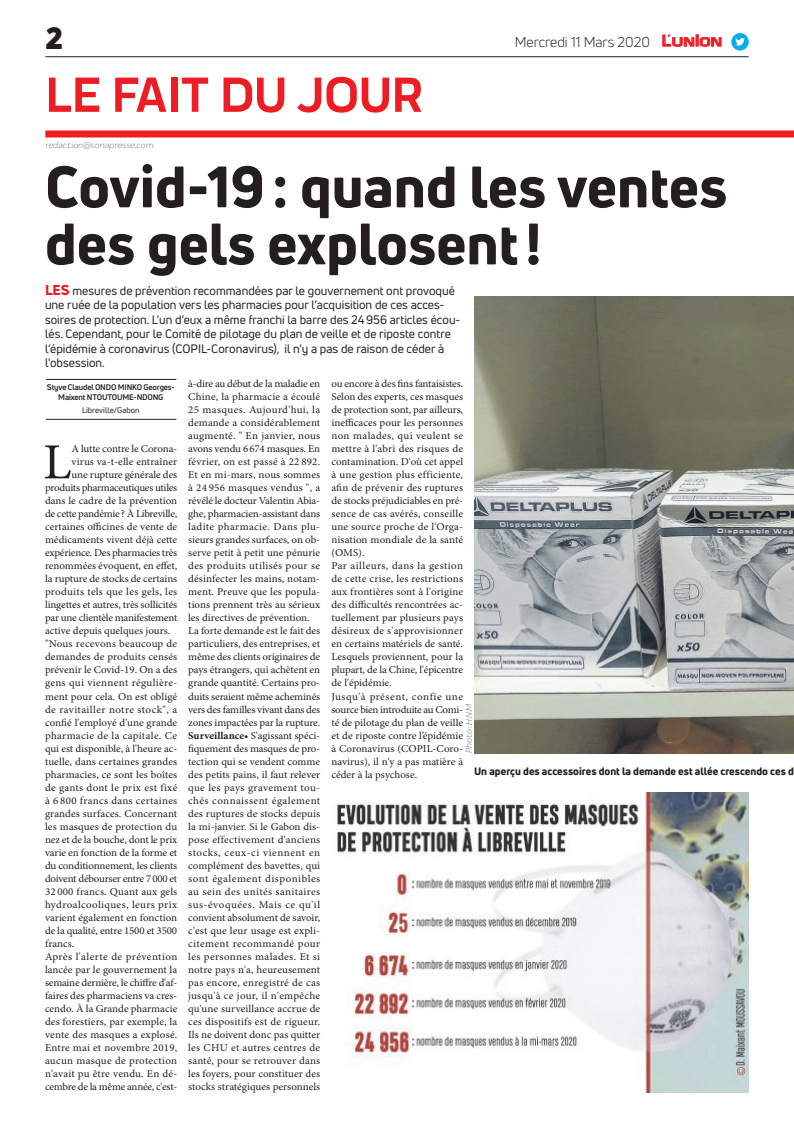
<style>
.page{position:relative;width:794px;height:1129px;background:#fff}
.page>*{position:absolute;margin:0;border:0;box-sizing:border-box;transform-origin:0 0}
.t1{font:800 57px/57px "Uni Neue";color:#231f20}
.t2{font:700 51px "Praktika";color:#ee1d23}
.t3{font:50.5px "Minion Pro";color:#231f20;scale:1.04 1}
.t4{font:900 30px "Uni Neue";color:#231f20}
.t5{font:14px "Uni Neue";color:#231f20}
.t6{font:12px/14.4px "Uni Neue";color:#231f20}
.t7{font:10.5px/13px "Minion Pro";letter-spacing:.005em;color:#231f20;scale:1.04 1}
.t8{font:10.5px "Minion Pro";letter-spacing:-.025em;color:#231f20;scale:1.04 1}
.t9{font:10.5px "Minion Pro";letter-spacing:.025em;color:#231f20;scale:1.04 1}
.t10{font:10.5px "Minion Pro";letter-spacing:-.02em;color:#231f20;scale:1.04 1}
.t11{font:800 10.5px "Uni Neue";color:#231f20}
.t12{font:10.5px "Minion Pro";letter-spacing:.035em;color:#231f20;scale:1.04 1}
.t13{font:10.5px "Minion Pro";letter-spacing:.03em;color:#231f20;scale:1.04 1}
.t14{font:10.5px "Minion Pro";letter-spacing:-.015em;color:#231f20;scale:1.04 1}
.t15{font:10.5px "Minion Pro";letter-spacing:.04em;color:#231f20;scale:1.04 1}
.t16{font:italic 9px "Praktika";color:#818386}
.t17{font:700 8px/9.6px "Uni Neue";letter-spacing:-.02em;color:#231f20;text-align:center}
.t18{font:8px "Uni Neue";color:#231f20}
.s1{font-family:"Eurostile";font-weight:600;font-size:14.9px;color:#ee1d23}
.s2{font-family:"Eurostile";font-weight:600;font-size:11.4px;color:#ee1d23}
.s3{font-weight:800;font-size:14px;color:#ee1d23}
.s4{font-weight:700}
</style>
<div class="page">
<hr style="left:45px;top:56px;width:703px;height:1px;background:#231f20">
<div style="left:45px;top:130px;width:749px;height:7px;background:#ee1d23"></div>
<img style="left:337px;top:792px;width:411px;height:299px">
<svg style="left:662px;top:34px;width:60px;height:13px"></svg>
<div style="left:731px;top:33px;width:17px;height:18px;background:#00aeef;border-radius:50%"></div>
<svg style="left:735px;top:38px;width:10px;height:8px"></svg>
<hr style="left:46px;top:419px;width:130px;height:1px;background:#231f20">
<hr style="left:46px;top:379px;width:130px;height:1px;background:#231f20">
<img style="left:474px;top:296px;width:320px;height:457px">
<h3 class="t4" style="left:45px;top:17px;width:19px">2</h3>
<h2 class="t2" style="left:45px;top:54px;width:378px">LE FAIT DU JOUR</h2>
<p class="t16" style="left:45px;top:139px;width:110px">redaction@sonapresse.com</p>
<h3 class="t5" style="left:515px;top:33px;width:209px">Mercredi 11 Mars 2020 <span class="s1">L</span><span class="s2">UNION</span></h3>
<h1 class="t1" style="left:45px;top:157px;width:684px">Covid-19: quand les ventes des gels explosent!</h1>
<p class="t6" style="left:45px;top:283px;width:417px"><span class="s3">LES</span> mesures de prévention recommandées par le gouvernement ont provoqué une ruée de la population vers les pharmacies pour l’acquisition de ces acces&shy;soires de protection. L'un d'eux a même franchi la barre des 24956 articles écou&shy;lés. Cependant, pour le Comité de pilotage du plan de veille et de riposte contre l’épidémie à coronavirus (COPIL-Coronavirus), il n'y a pas de raison de céder à l'obsession.</p>
<p class="t17" style="left:47px;top:382px;width:129px">Styve Claudel ONDO MINKO Georges-<br>Maixent NTOUTOUME-NDONG</p>
<p class="t18" style="left:82px;top:405px;width:59px">Libreville/Gabon</p>
<p class="t7" style="left:188px;top:377px;width:128px">à-dire au début de la maladie en<br>Chine, la pharmacie a écoulé<br>25 masques. Aujourd'hui, la demande a considérablement augmenté. " En janvier, nous avons vendu 6674 masques. En février, on est passé à 22 892.<br>Et en mi-mars, nous sommes à 24 956 masques vendus ", a révélé le docteur Valentin Abia&shy;ghe, pharmacien-assistant dans ladite pharmacie. Dans plu&shy;sieurs grandes surfaces, on ob&shy;serve petit à petit une pénurie des produits utilisés pour se désinfecter les mains, notam&shy;ment. Preuve que les popula&shy;tions prennent très au sérieux les directives de prévention.<br>La forte demande est le fait des particuliers, des entreprises, et même des clients originaires de pays étrangers, qui achètent en grande quantité. Certains pro&shy;duits seraient même acheminés vers des familles vivant dans des zones impactées par la rupture.<br><span class="s4">Surveillance</span>• S'agissant spéci&shy;fiquement des masques de pro&shy;tection qui se vendent comme des petits pains, il faut relever que les pays gravement tou&shy;chés connaissent également des ruptures de stocks depuis la mi-janvier. Si le Gabon dis&shy;pose effectivement d'anciens stocks, ceux-ci viennent en complément des bavettes, qui sont également disponibles au sein des unités sanitaires sus-évoquées. Mais ce qu'il convient absolument de savoir, c'est que leur usage est expli&shy;citement recommandé pour les personnes malades. Et si notre pays n'a, heureusement pas encore, enregistré de cas jusqu'à ce jour, il n'empêche qu'une surveillance accrue de ces dispositifs est de rigueur.<br>Ils ne doivent donc pas quitter les CHU et autres centres de santé, pour se retrouver dans les foyers, pour constituer des stocks stratégiques personnels</p>
<p class="t7" style="left:331px;top:377px;width:128px">ou encore à des fins fantaisistes.<br>Selon des experts, ces masques de protection sont, par ailleurs, inefficaces pour les personnes non malades, qui veulent se mettre à l'abri des risques de contamination. D'où cet appel à une gestion plus efficiente, afin de prévenir des ruptures de stocks préjudiciables en pré&shy;sence de cas avérés, conseille une source proche de l'Orga&shy;nisation mondiale de la santé (OMS).<br>Par ailleurs, dans la gestion de cette crise, les restrictions aux frontières sont à l'origine des difficultés rencontrées ac&shy;tuellement par plusieurs pays désireux de s'approvisionner en certains matériels de santé.<br>Lesquels proviennent, pour la plupart, de la Chine, l'épicentre de l'épidémie.<br>Jusqu'à présent, confie une source bien introduite au Comi&shy;té de pilotage du plan de veille et de riposte contre l’épidémie à Coronavirus (COPIL-Coro&shy;navirus), il n'y a pas matière à céder à la psychose.</p>
<h3 class="t3" style="left:43px;top:428px;width:29px">L</h3>
<p class="t10" style="left:71px;top:442px;width:103px">A lutte contre le Corona-</p>
<p class="t7" style="left:71px;top:455px;width:103px">virus va-t-elle entraîner</p>
<p class="t7" style="left:71px;top:468px;width:103px">une rupture générale des</p>
<p class="t8" style="left:45px;top:481px;width:129px">produits pharmaceutiques utiles</p>
<p class="t7" style="left:45px;top:494px;width:129px">dans le cadre de la prévention</p>
<p class="t8" style="left:45px;top:507px;width:129px">de cette pandémie? À Libreville,</p>
<p class="t7" style="left:45px;top:520px;width:129px">certaines officines de vente de</p>
<p class="t7" style="left:45px;top:533px;width:129px">médicaments vivent déjà cette</p>
<p class="t8" style="left:45px;top:546px;width:129px">expérience. Des pharmacies très</p>
<p class="t7" style="left:45px;top:559px;width:129px">renommées évoquent, en effet,</p>
<p class="t7" style="left:45px;top:572px;width:129px">la rupture de stocks de certains</p>
<p class="t9" style="left:45px;top:585px;width:129px">produits tels que les gels, les</p>
<p class="t7" style="left:45px;top:598px;width:129px">lingettes et autres, très sollicités</p>
<p class="t8" style="left:45px;top:611px;width:129px">par une clientèle manifestement</p>
<p class="t7" style="left:45px;top:624px;width:122px">active depuis quelques jours.</p>
<p class="t7" style="left:45px;top:637px;width:129px">"Nous recevons beaucoup de</p>
<p class="t7" style="left:45px;top:650px;width:129px">demandes de produits censés</p>
<p class="t7" style="left:45px;top:663px;width:129px">prévenir le Covid-19. On a des</p>
<p class="t13" style="left:45px;top:676px;width:129px">gens qui viennent régulière-</p>
<p class="t7" style="left:45px;top:689px;width:129px">ment pour cela. On est obligé</p>
<p class="t12" style="left:45px;top:702px;width:129px">de ravitailler notre stock", a</p>
<p class="t7" style="left:45px;top:715px;width:129px">confié l'employé d'une grande</p>
<p class="t13" style="left:45px;top:728px;width:129px">pharmacie de la capitale. Ce</p>
<p class="t7" style="left:45px;top:741px;width:129px">qui est disponible, à l'heure ac-</p>
<p class="t7" style="left:45px;top:754px;width:129px">tuelle, dans certaines grandes</p>
<p class="t7" style="left:45px;top:767px;width:129px">pharmacies, ce sont les boîtes</p>
<p class="t9" style="left:45px;top:780px;width:129px">de gants dont le prix est fixé</p>
<p class="t9" style="left:45px;top:793px;width:129px">à 6 800 francs dans certaines</p>
<p class="t7" style="left:45px;top:806px;width:129px">grandes surfaces. Concernant</p>
<p class="t7" style="left:45px;top:819px;width:129px">les masques de protection du</p>
<p class="t14" style="left:45px;top:832px;width:129px">nez et de la bouche, dont le prix</p>
<p class="t7" style="left:45px;top:845px;width:129px">varie en fonction de la forme et</p>
<p class="t7" style="left:45px;top:858px;width:129px">du conditionnement, les clients</p>
<p class="t10" style="left:45px;top:871px;width:129px">doivent débourser entre 7000 et</p>
<p class="t7" style="left:45px;top:884px;width:129px">32 000 francs. Quant aux gels</p>
<p class="t12" style="left:45px;top:897px;width:129px">hydroalcooliques, leurs prix</p>
<p class="t7" style="left:45px;top:910px;width:129px">varient également en fonction</p>
<p class="t7" style="left:45px;top:923px;width:129px">de la qualité, entre 1500 et 3500</p>
<p class="t7" style="left:45px;top:936px;width:30px">francs.</p>
<p class="t15" style="left:45px;top:949px;width:129px">Après l'alerte de prévention</p>
<p class="t7" style="left:45px;top:962px;width:129px">lancée par le gouvernement la</p>
<p class="t10" style="left:45px;top:975px;width:129px">semaine dernière, le chiffre d'af-</p>
<p class="t7" style="left:45px;top:988px;width:129px">faires des pharmaciens va cres-</p>
<p class="t7" style="left:45px;top:1001px;width:129px">cendo. À la Grande pharmacie</p>
<p class="t7" style="left:45px;top:1014px;width:129px">des forestiers, par exemple, la</p>
<p class="t7" style="left:45px;top:1027px;width:129px">vente des masques a explosé.</p>
<p class="t7" style="left:45px;top:1040px;width:129px">Entre mai et novembre 2019,</p>
<p class="t9" style="left:45px;top:1053px;width:129px">aucun masque de protection</p>
<p class="t7" style="left:45px;top:1066px;width:129px">n'avait pu être vendu. En dé-</p>
<p class="t8" style="left:45px;top:1079px;width:129px">cembre de la même année, c'est-</p>
<p class="t16" style="left:462px;top:753px;width:51px;rotate:-90deg">Photo : H.N.M</p>
<p class="t11" style="left:474px;top:764px;width:321px">Un aperçu des accessoires dont la demande est allée crescendo ces d</p>
</div>
